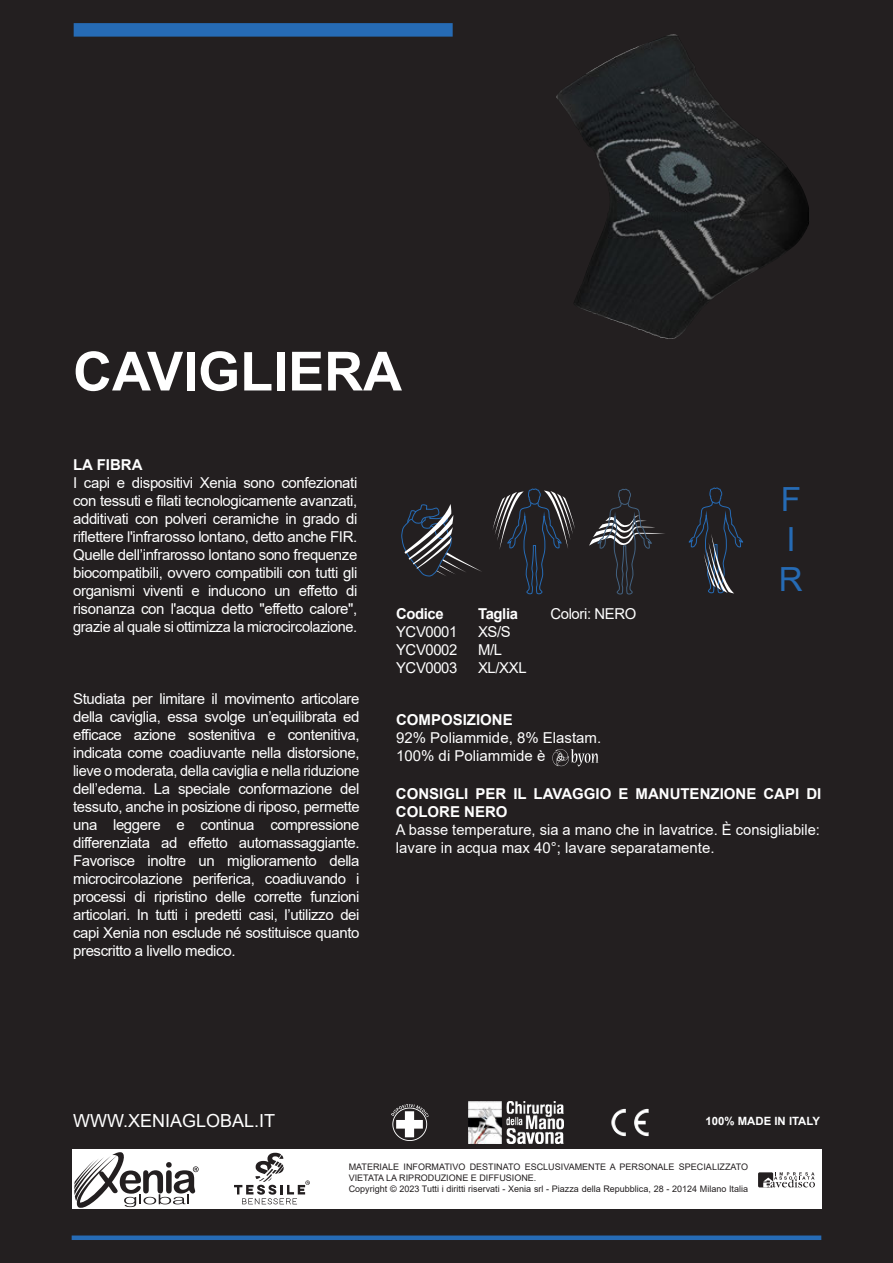
<style>
.page{position:relative;width:893px;height:1263px;background:#231f20}
.page>*{position:absolute;margin:0;border:0;box-sizing:border-box;transform-origin:0 0}
.t1{font:700 54px "Arial";color:#fff}
.t2{font:33.3px/39.9px "Arial";color:#266bb5}
.t3{font:18px "Arial";color:#fff}
.t4{font:15px/18px "Arial";letter-spacing:-.025em;color:#fff;text-align:justify}
.t5{font:15px/18px "Arial";color:#fff}
.t6{font:700 15px/18px "Arial";color:#fff}
.t7{font:700 11.4px "Arial";color:#fff}
.t8{font:9px/10.8px "Arial";color:#231f20}
</style>
<div class="page">
<div style="left:72px;top:1149px;width:749px;height:60px;background:#fff"></div>
<div style="left:72px;top:1235px;width:749px;height:5px;background:#266bb5"></div>
<svg style="left:74px;top:1152px;width:125px;height:56px"></svg>
<div style="left:758px;top:1172px;width:15px;height:15px;background:#231f20;border-radius:2px"></div>
<svg style="left:763px;top:1172px;width:52px;height:15px"></svg>
<img style="left:611px;top:1108px;width:38px;height:29px">
<img style="left:468px;top:1101px;width:95px;height:42px">
<img style="left:392px;top:1105px;width:36px;height:35px">
<svg style="left:234px;top:1153px;width:76px;height:51px"></svg>
<div style="left:74px;top:23px;width:379px;height:14px;background:#266bb5"></div>
<img style="left:552px;top:749px;width:47px;height:18px">
<svg style="left:492px;top:488px;width:83px;height:107px"></svg>
<svg style="left:589px;top:488px;width:76px;height:107px"></svg>
<svg style="left:688px;top:487px;width:55px;height:107px"></svg>
<svg style="left:401px;top:504px;width:81px;height:73px"></svg>
<img style="left:556px;top:34px;width:253px;height:305px">
<h1 class="t1" style="left:73px;top:333px;width:331px">CAVIGLIERA</h1>
<p class="t6" style="left:73px;top:456px;width:71px">LA FIBRA</p>
<p class="t4" style="left:73px;top:474px;width:286px">I capi e dispositivi Xenia sono confezionati con tessuti e filati tecnologicamente avanzati, additivati con polveri ceramiche in grado di riflettere l'infrarosso lontano, detto anche FIR.<br>Quelle dell’infrarosso lontano sono frequenze biocompatibili, ovvero compatibili con tutti gli organismi viventi e inducono un effetto di risonanza con l'acqua detto "effetto calore", grazie al quale si ottimizza la microcircolazione.</p>
<p class="t6" style="left:396px;top:605px;width:49px">Codice</p>
<p class="t4" style="left:396px;top:623px;width:63px">YCV0001<br>YCV0002<br>YCV0003</p>
<p class="t6" style="left:478px;top:605px;width:41px">Taglia</p>
<p class="t4" style="left:550px;top:605px;width:87px">Colori: NERO</p>
<p class="t4" style="left:478px;top:623px;width:50px;text-align:left">XS/S<br>M/L<br>XL/XXL</p>
<h2 class="t2" style="left:779px;top:479px;width:25px">F<br>I<br>R</h2>
<p class="t4" style="left:73px;top:690px;width:288px">Studiata per limitare il movimento articolare della caviglia, essa svolge un’equilibrata ed efficace azione sostenitiva e contenitiva, indicata come coadiuvante nella distorsione, lieve o moderata, della caviglia e nella riduzione dell’edema. La speciale conformazione del tessuto, anche in posizione di riposo, permette una leggere e continua compressione differenziata ad effetto automassaggiante.<br>Favorisce inoltre un miglioramento della microcircolazione periferica, coadiuvando i processi di ripristino delle corrette funzioni articolari. In tutti i predetti casi, l’utilizzo dei capi Xenia non esclude né sostituisce quanto prescritto a livello medico.</p>
<p class="t6" style="left:396px;top:710px;width:118px">COMPOSIZIONE</p>
<p class="t5" style="left:396px;top:728px;width:207px">92% Poliammide, 8% Elastam.<br>100% di Poliammide è</p>
<p class="t6" style="left:396px;top:784px;width:427px">CONSIGLI PER IL LAVAGGIO E MANUTENZIONE CAPI DI<br>COLORE NERO</p>
<p class="t5" style="left:396px;top:820px;width:426px">A basse temperature, sia a mano che in lavatrice. È consigliabile: lavare in acqua max 40°; lavare separatamente.</p>
<p class="t3" style="left:73px;top:1108px;width:204px">WWW.XENIAGLOBAL.IT</p>
<p class="t7" style="left:705px;top:1113px;width:116px">100% MADE IN ITALY</p>
<p class="t8" style="left:349px;top:1161px;width:401px">MATERIALE INFORMATIVO DESTINATO ESCLUSIVAMENTE A PERSONALE SPECIALIZZATO<br>VIETATA LA RIPRODUZIONE E DIFFUSIONE.<br>Copyright © 2023 Tutti i diritti riservati - Xenia srl - Piazza della Repubblica, 28 - 20124 Milano Italia</p>
</div>
